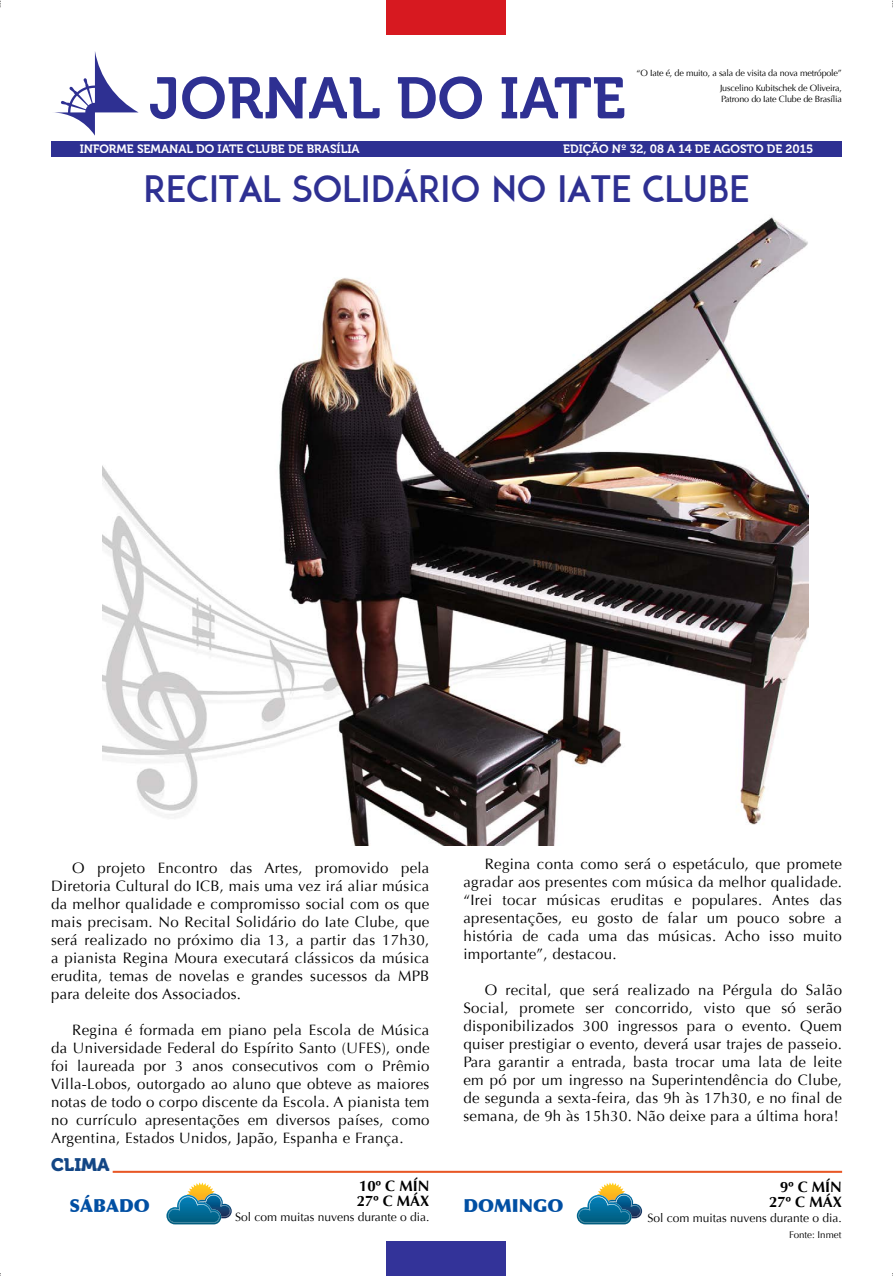
<style>
.page{position:relative;width:893px;height:1276px;background:#fff}
.page>*{position:absolute;margin:0;border:0;box-sizing:border-box;transform-origin:0 0}
.t1{font:36px "ADAM";color:#2e3092}
.t2{font:900 18px "Optima";color:#004fa3}
.t3{font:18px "Museo 900";color:#134685}
.t4{font:15px/18px "Optima";letter-spacing:.02em;color:#000;text-align:justify}
.t5{font:700 15px/15px "Optima";color:#000}
.t6{font:12px "Museo 700";color:#fff}
.t7{font:12px "Optima";color:#000}
.t8{font:9.75px "Optima";color:#000}
.t9{font:9px/15px "Optima";letter-spacing:-.02em;color:#000;text-align:right}
</style>
<div class="page">
<div style="left:51px;top:141px;width:791px;height:15px;background:#2e3092"></div>
<svg style="left:150px;top:76px;width:474px;height:43px"></svg>
<hr style="left:113px;top:1170px;width:729px;height:2px;background:#e85725">
<div style="left:387px;top:0;width:119px;height:34px;background:#d71920"></div>
<div style="left:387px;top:1242px;width:119px;height:34px;background:#339"></div>
<svg style="left:54px;top:51px;width:85px;height:85px"></svg>
<svg style="left:166px;top:1182px;width:66px;height:42px"></svg>
<img style="left:171px;top:1196px;width:41px;height:16px">
<svg style="left:577px;top:1182px;width:65px;height:42px"></svg>
<img style="left:581px;top:1196px;width:41px;height:16px">
<img style="left:102px;top:217px;width:707px;height:628px">
<p class="t9" style="left:637px;top:66px;width:207px">“O Iate é, de muito, a sala de visita da nova metrópole”<br>Juscelino Kubitschek de Oliveira,</p>
<p class="t9" style="left:721px;top:92px;width:122px">Patrono do Iate Clube de Brasília</p>
<p class="t6" style="left:80px;top:143px;width:281px">INFORME SEMANAL DO IATE CLUBE DE BRASÍLIA</p>
<p class="t6" style="left:563px;top:143px;width:251px">EDIÇÃO Nº 32, 08 A 14 DE AGOSTO DE 2015</p>
<h1 class="t1" style="left:144px;top:168px;width:607px">RECITAL SOLIDÁRIO NO IATE CLUBE</h1>
<p class="t4" style="left:51px;top:859px;width:380px;text-indent:21px">O projeto Encontro das Artes, promovido pela Diretoria Cultural do ICB, mais uma vez irá aliar música da melhor qualidade e compromisso social com os que mais precisam. No Recital Solidário do Iate Clube, que será realizado no próximo dia 13, a partir das 17h30, a pianista Regina Moura executará clássicos da música erudita, temas de novelas e grandes sucessos da MPB para deleite dos Associados.</p>
<p class="t4" style="left:51px;top:1021px;width:380px;text-indent:21px">Regina é formada em piano pela Escola de Música da Universidade Federal do Espírito Santo (UFES), onde foi laureada por 3 anos consecutivos com o Prêmio Villa-Lobos, outorgado ao aluno que obteve as maiores notas de todo o corpo discente da Escola. A pianista tem no currículo apresentações em diversos países, como Argentina, Estados Unidos, Japão, Espanha e França.</p>
<p class="t3" style="left:51px;top:1154px;width:60px">CLIMA</p>
<p class="t4" style="left:463px;top:855px;width:380px;text-indent:21px">Regina conta como será o espetáculo, que promete agradar aos presentes com música da melhor qualidade. “Irei tocar músicas eruditas e populares. Antes das apresentações, eu gosto de falar um pouco sobre a história de cada uma das músicas. Acho isso muito importante”, destacou.</p>
<p class="t4" style="left:463px;top:981px;width:380px;text-indent:21px">O recital, que será realizado na Pérgula do Salão Social, promete ser concorrido, visto que só serão disponibilizados 300 ingressos para o evento. Quem quiser prestigiar o evento, deverá usar trajes de passeio.<br>Para garantir a entrada, basta trocar uma lata de leite em pó por um ingresso na Superintendência do Clube, de segunda a sexta-feira, das 9h às 17h30, e no final de semana, de 9h às 15h30. Não deixe para a última hora!</p>
<p class="t5" style="left:357px;top:1178px;width:74px">10º C MÍN<br>27º C MÁX</p>
<p class="t7" style="left:235px;top:1209px;width:196px">Sol com muitas nuvens durante o dia.</p>
<p class="t2" style="left:70px;top:1194px;width:82px">SÁBADO</p>
<p class="t2" style="left:463px;top:1194px;width:101px">DOMINGO</p>
<p class="t5" style="left:769px;top:1179px;width:74px;text-align:right">9º C MÍN<br>27º C MÁX</p>
<p class="t7" style="left:647px;top:1210px;width:196px">Sol com muitas nuvens durante o dia.</p>
<p class="t8" style="left:789px;top:1229px;width:54px">Fonte: Inmet</p>
</div>
